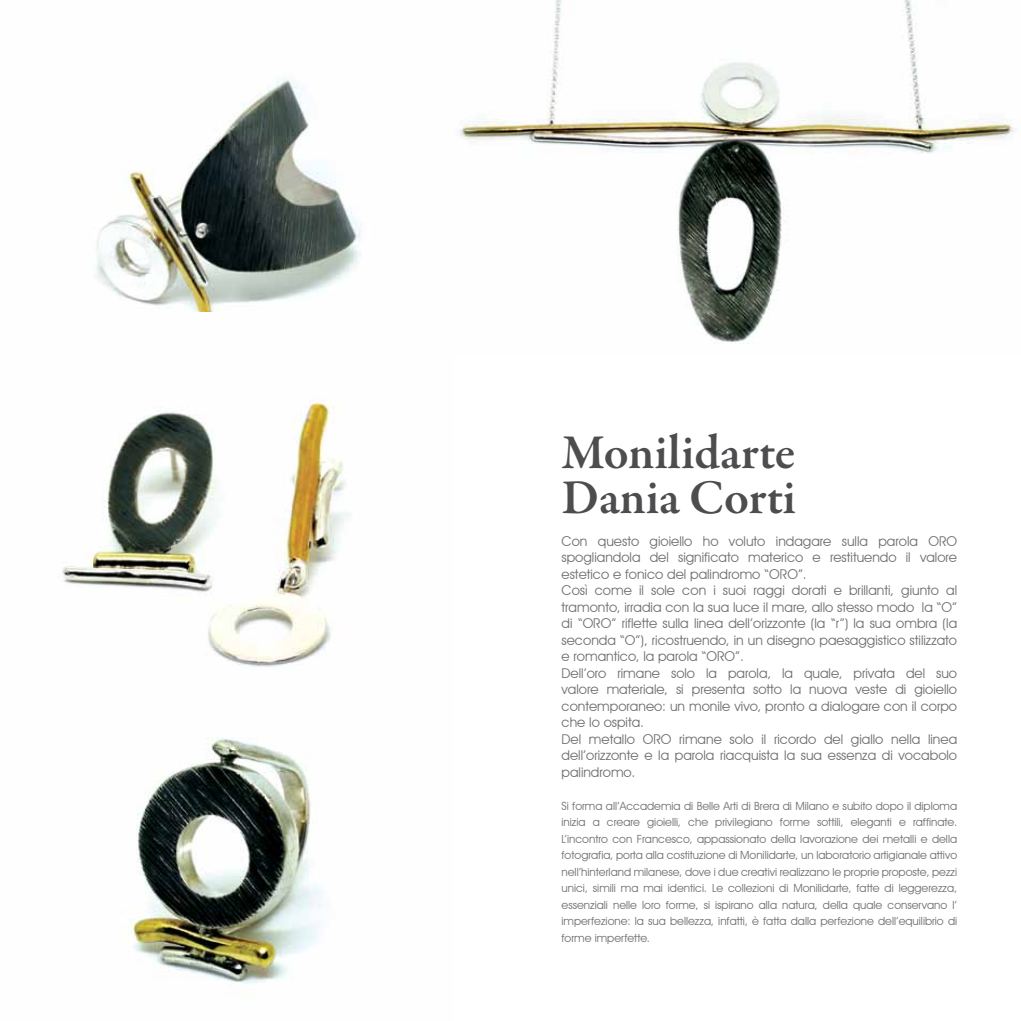
<style>
.page{position:relative;width:1021px;height:1021px;background:#fff}
.page>*{position:absolute;margin:0;border:0;box-sizing:border-box;transform-origin:0 0}
.t1{font:600 49.5px/45px "Garamond Premr Pro";letter-spacing:-.005em;color:#4d4d4f}
.t2{font:13.5px/16.5px "Avant Garde IT Cby BT";color:#6d6e71}
.t3{font:11.25px/16.5px "Avant Garde IT Cby BT";color:#6d6e71;text-align:justify}
</style>
<div class="page">
<img style="left:95px;top:78px;width:267px;height:234px">
<img style="left:62px;top:398px;width:283px;height:269px">
<img style="left:123px;top:738px;width:202px;height:246px">
<img style="left:459px;top:0;width:559px;height:344px">
<h1 class="t1" style="left:561px;top:430px;width:236px">Monilidarte<br>Dania Corti</h1>
<p class="t2" style="left:561px;top:532px;width:397px">Con questo gioiello ho voluto indagare sulla parola ORO spogliandola del significato materico e restituendo il valore estetico e fonico del palindromo “ORO”.<br>Così come il sole con i suoi raggi dorati e brillanti, giunto al tramonto, irradia con la sua luce il mare, allo stesso modo la “O” di “ORO” riflette sulla linea dell’orizzonte (la “r”) la sua ombra (la seconda “O”), ricostruendo, in un disegno paesaggistico stilizzato e romantico, la parola “ORO”.<br>Dell’oro rimane solo la parola, la quale, privata del suo valore materiale, si presenta sotto la nuova veste di gioiello contemporaneo: un monile vivo, pronto a dialogare con il corpo che lo ospita.<br>Del metallo ORO rimane solo il ricordo del giallo nella linea dell’orizzonte e la parola riacquista la sua essenza di vocabolo palindromo.</p>
<p class="t3" style="left:561px;top:797px;width:397px">Si forma all’Accademia di Belle Arti di Brera di Milano e subito dopo il diploma inizia a creare gioielli, che privilegiano forme sottili, eleganti e raffinate.<br>L’incontro con Francesco, appassionato della lavorazione dei metalli e della fotografia, porta alla costituzione di Monilidarte, un laboratorio artigianale attivo nell’hinterland milanese, dove i due creativi realizzano le proprie proposte, pezzi unici, simili ma mai identici. Le collezioni di Monilidarte, fatte di leggerezza, essenziali nelle loro forme, si ispirano alla natura, della quale conservano l’ imperfezione: la sua bellezza, infatti, è fatta dalla perfezione dell’equilibrio di forme imperfette.</p>
</div>
